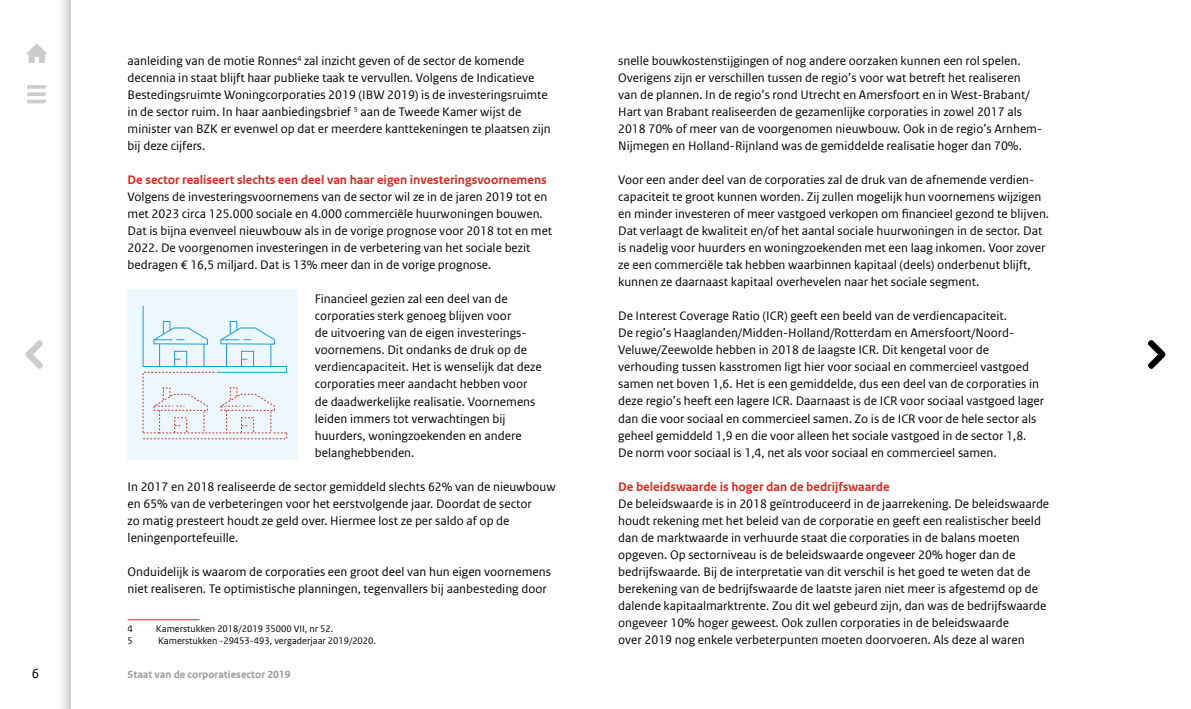
<style>
.page{position:relative;width:1191px;height:709px;background:#fff}
.page>*{position:absolute;margin:0;border:0;box-sizing:border-box;transform-origin:0 0}
.t1{font:14px "Rijksoverheid Sans Web Text";color:#000}
.t2{font:13px/17px "Rijksoverheid Sans Web Text";color:#000}
.t3{font:700 13px "Rijksoverheid Sans Web Text";color:#d52b1e}
.t4{font:700 11px "Rijksoverheid Sans Web Text";color:#999}
.t5{font:10px "Rijksoverheid Sans Web Text";color:#000}
</style>
<div class="page">
<hr style="left:128px;top:619px;width:72px;height:1px;background:#d52b1e">
<div style="left:128px;top:289px;width:170px;height:170px;background:#ecf7fe"></div>
<svg style="left:142px;top:305px;width:146px;height:135px"></svg>
<div style="left:0;top:0;width:80px;height:709px;background:#000;opacity:.25"></div>
<svg style="left:27px;top:85px;width:20px;height:18px"></svg>
<svg style="left:1148px;top:340px;width:17px;height:29px"></svg>
<svg style="left:25px;top:339px;width:18px;height:30px"></svg>
<svg style="left:27px;top:44px;width:20px;height:19px"></svg>
<p class="t2" style="left:128px;top:52px;width:424px">aanleiding van de motie Ronnes<sup>4</sup> zal inzicht geven of de sector de komende decennia in staat blijft haar publieke taak te vervullen. Volgens de Indicatieve Bestedingsruimte Woningcorporaties 2019 (IBW 2019) is de investeringsruimte in de sector ruim. In haar aanbiedingsbrief <sup>5</sup> aan de Tweede Kamer wijst de minister van BZK er evenwel op dat er meerdere kanttekeningen te plaatsen zijn bij deze cijfers.</p>
<p class="t3" style="left:128px;top:173px;width:421px">De sector realiseert slechts een deel van haar eigen investeringsvoornemens</p>
<p class="t2" style="left:128px;top:188px;width:426px">Volgens de investeringsvoornemens van de sector wil ze in de jaren 2019 tot en met 2023 circa 125.000 sociale en 4.000 commerciële huurwoningen bouwen.<br>Dat is bijna evenveel nieuwbouw als in de vorige prognose voor 2018 tot en met 2022. De voorgenomen investeringen in de verbetering van het sociale bezit bedragen € 16,5 miljard. Dat is 13% meer dan in de vorige prognose.</p>
<p class="t2" style="left:315px;top:291px;width:228px">Financieel gezien zal een deel van de corporaties sterk genoeg blijven voor<br>de uitvoering van de eigen investerings&shy;voornemens. Dit ondanks de druk op de verdiencapaciteit. Het is wenselijk dat deze corporaties meer aandacht hebben voor de daadwerkelijke realisatie. Voornemens leiden immers tot verwachtingen bij huurders, woningzoekenden en andere belanghebbenden.</p>
<p class="t2" style="left:128px;top:478px;width:430px">In 2017 en 2018 realiseerde de sector gemiddeld slechts 62% van de nieuwbouw en 65% van de verbeteringen voor het eerstvolgende jaar. Doordat de sector<br>zo matig presteert houdt ze geld over. Hiermee lost ze per saldo af op de leningenportefeuille.</p>
<p class="t2" style="left:128px;top:563px;width:425px">Onduidelijk is waarom de corporaties een groot deel van hun eigen voornemens niet realiseren. Te optimistische planningen, tegenvallers bij aanbesteding door</p>
<p class="t5" style="left:128px;top:622px;width:7px">4</p>
<p class="t5" style="left:156px;top:622px;width:179px">Kamerstukken 2018/2019 35000 VII, nr 52.</p>
<p class="t5" style="left:128px;top:634px;width:7px">5</p>
<p class="t5" style="left:158px;top:634px;width:219px">Kamerstukken -29453-493, vergaderjaar 2019/2020.</p>
<p class="t1" style="left:32px;top:665px;width:9px">6</p>
<p class="t4" style="left:128px;top:668px;width:164px">Staat van de corporatiesector 2019</p>
<p class="t2" style="left:618px;top:52px;width:425px">snelle bouwkostenstijgingen of nog andere oorzaken kunnen een rol spelen.<br>Overigens zijn er verschillen tussen de regio’s voor wat betreft het realiseren van de plannen. In de regio’s rond Utrecht en Amersfoort en in West-Brabant/ Hart van Brabant realiseerden de gezamenlijke corporaties in zowel 2017 als 2018 70% of meer van de voorgenomen nieuwbouw. Ook in de regio’s Arnhem-Nijmegen en Holland-Rijnland was de gemiddelde realisatie hoger dan 70%.</p>
<p class="t2" style="left:618px;top:171px;width:432px">Voor een ander deel van de corporaties zal de druk van de afnemende verdien&shy;capaciteit te groot kunnen worden. Zij zullen mogelijk hun voornemens wijzigen en minder investeren of meer vastgoed verkopen om financieel gezond te blijven.<br>Dat verlaagt de kwaliteit en/of het aantal sociale huurwoningen in de sector. Dat is nadelig voor huurders en woningzoekenden met een laag inkomen. Voor zover ze een commerciële tak hebben waarbinnen kapitaal (deels) onderbenut blijft, kunnen ze daarnaast kapitaal overhevelen naar het sociale segment.</p>
<p class="t2" style="left:618px;top:308px;width:427px">De Interest Coverage Ratio (ICR) geeft een beeld van de verdiencapaciteit.<br>De regio’s Haaglanden/Midden-Holland/Rotterdam en Amersfoort/Noord-Veluwe/Zeewolde hebben in 2018 de laagste ICR. Dit kengetal voor de verhouding tussen kasstromen ligt hier voor sociaal en commercieel vastgoed samen net boven 1,6. Het is een gemiddelde, dus een deel van de corporaties in deze regio’s heeft een lagere ICR. Daarnaast is de ICR voor sociaal vastgoed lager dan die voor sociaal en commercieel samen. Zo is de ICR voor de hele sector als geheel gemiddeld 1,9 en die voor alleen het sociale vastgoed in de sector 1,8.<br>De norm voor sociaal is 1,4, net als voor sociaal en commercieel samen.</p>
<p class="t3" style="left:618px;top:479px;width:273px">De beleidswaarde is hoger dan de bedrijfswaarde</p>
<p class="t2" style="left:618px;top:495px;width:432px">De beleidswaarde is in 2018 geïntroduceerd in de jaarrekening. De beleidswaarde houdt rekening met het beleid van de corporatie en geeft een realistischer beeld dan de marktwaarde in verhuurde staat die corporaties in de balans moeten opgeven. Op sectorniveau is de beleidswaarde ongeveer 20% hoger dan de bedrijfswaarde. Bij de interpretatie van dit verschil is het goed te weten dat de berekening van de bedrijfswaarde de laatste jaren niet meer is afgestemd op de dalende kapitaalmarktrente. Zou dit wel gebeurd zijn, dan was de bedrijfswaarde ongeveer 10% hoger geweest. Ook zullen corporaties in de beleidswaarde<br>over 2019 nog enkele verbeterpunten moeten doorvoeren. Als deze al waren</p>
</div>
